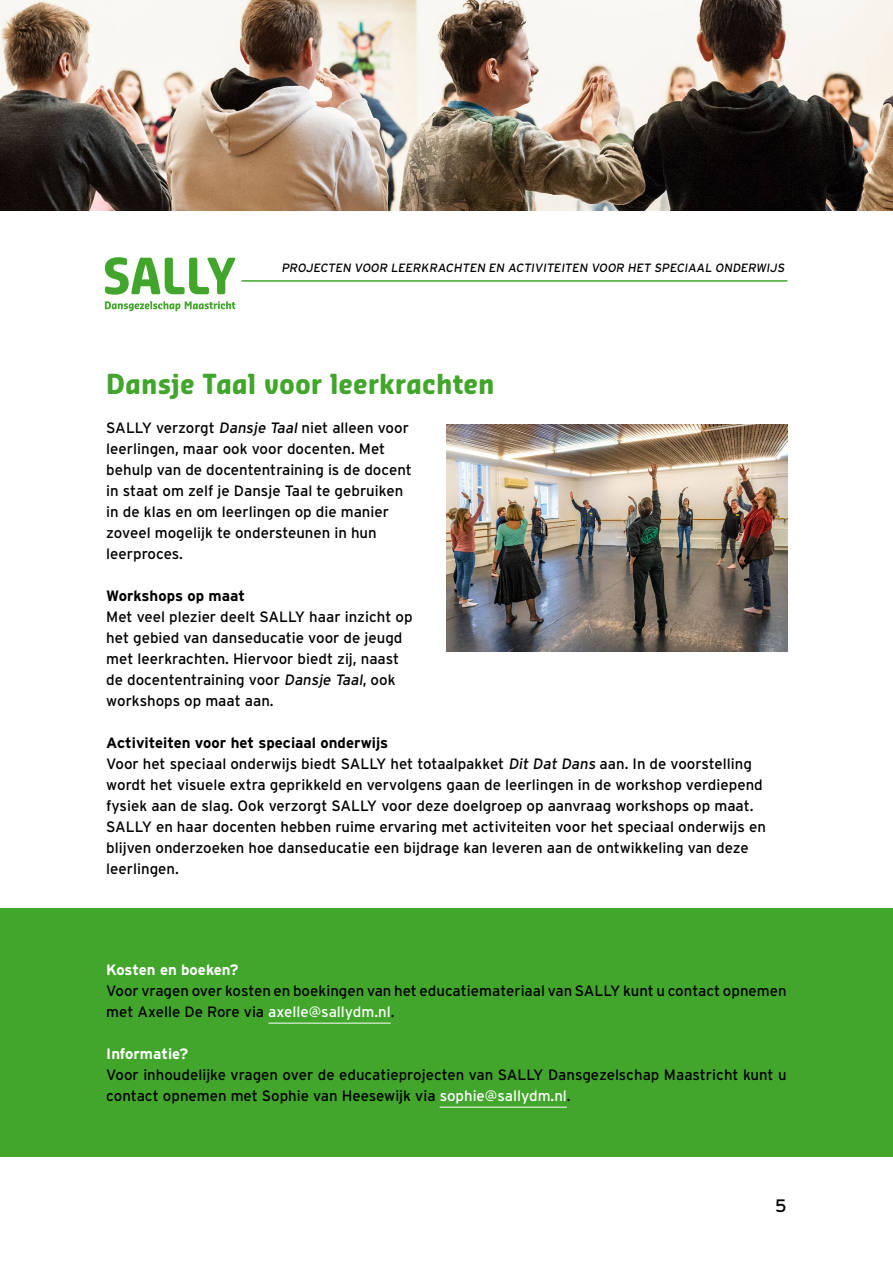
<style>
.page{position:relative;width:893px;height:1263px;background:#fff}
.page>*{position:absolute;margin:0;border:0;box-sizing:border-box;transform-origin:0 0}
.t1{font:700 27px "Sansa Con Soft Pro";letter-spacing:.025em;color:#41a62b}
.t2{font:18px "Interstate";color:#000}
.t3{font:15px/21px "Interstate";color:#000}
.t4{font:700 15px "Interstate";color:#000}
.t5{font:700 15px "Interstate";color:#fff}
.t6{font:12px "Interstate";color:#000}
.s1{color:#fff}
</style>
<div class="page">
<div style="left:0;top:909px;width:893px;height:248px;background:#41a62b"></div>
<hr style="left:268px;top:1023px;width:123px;height:1px;background:#fff">
<hr style="left:440px;top:1107px;width:127px;height:1px;background:#fff">
<img style="left:446px;top:425px;width:341px;height:227px">
<hr style="left:242px;top:280px;width:545px;height:2px;background:#41a62b">
<svg style="left:105px;top:257px;width:130px;height:38px"></svg>
<svg style="left:105px;top:301px;width:130px;height:10px"></svg>
<img style="left:0;top:0;width:893px;height:211px">
<p class="t6" style="left:281px;top:261px;width:507px">PROJECTEN VOOR LEERKRACHTEN EN ACTIVITEITEN VOOR HET SPECIAAL ONDERWIJS</p>
<h1 class="t1" style="left:106px;top:366px;width:389px">Dansje Taal voor leerkrachten</h1>
<p class="t3" style="left:106px;top:417px;width:307px">SALLY verzorgt Dansje Taal niet alleen voor leerlingen, maar ook voor docenten. Met behulp van de docententraining is de docent in staat om zelf je Dansje Taal te gebruiken in de klas en om leerlingen op die manier zoveel mogelijk te ondersteunen in hun leerproces.</p>
<p class="t4" style="left:106px;top:588px;width:140px">Workshops op maat</p>
<p class="t3" style="left:106px;top:606px;width:308px">Met veel plezier deelt SALLY haar inzicht op het gebied van danseducatie voor de jeugd met leerkrachten. Hiervoor biedt zij, naast de docententraining voor Dansje Taal, ook workshops op maat aan.</p>
<p class="t4" style="left:106px;top:735px;width:283px">Activiteiten voor het speciaal onderwijs</p>
<p class="t3" style="left:106px;top:753px;width:661px">Voor het speciaal onderwijs biedt SALLY het totaalpakket Dit Dat Dans aan. In de voorstelling wordt het visuele extra geprikkeld en vervolgens gaan de leerlingen in de workshop verdiepend fysiek aan de slag. Ook verzorgt SALLY voor deze doelgroep op aanvraag workshops op maat.<br>SALLY en haar docenten hebben ruime ervaring met activiteiten voor het speciaal onderwijs en blijven onderzoeken hoe danseducatie een bijdrage kan leveren aan de ontwikkeling van deze leerlingen.</p>
<p class="t5" style="left:106px;top:961px;width:134px">Kosten en boeken?</p>
<p class="t3" style="left:106px;top:980px;width:682px">Voor vragen over kosten en boekingen van het educatiemateriaal van SALLY kunt u contact opnemen met Axelle De Rore via <span class="s1">axelle@sallydm.nl</span>.</p>
<p class="t5" style="left:106px;top:1045px;width:83px">Informatie?</p>
<p class="t3" style="left:106px;top:1064px;width:682px">Voor inhoudelijke vragen over de educatieprojecten van SALLY Dansgezelschap Maastricht kunt u contact opnemen met Sophie van Heesewijk via <span class="s1">sophie@sallydm.nl</span>.</p>
<p class="t2" style="left:775px;top:1195px;width:13px">5</p>
</div>
